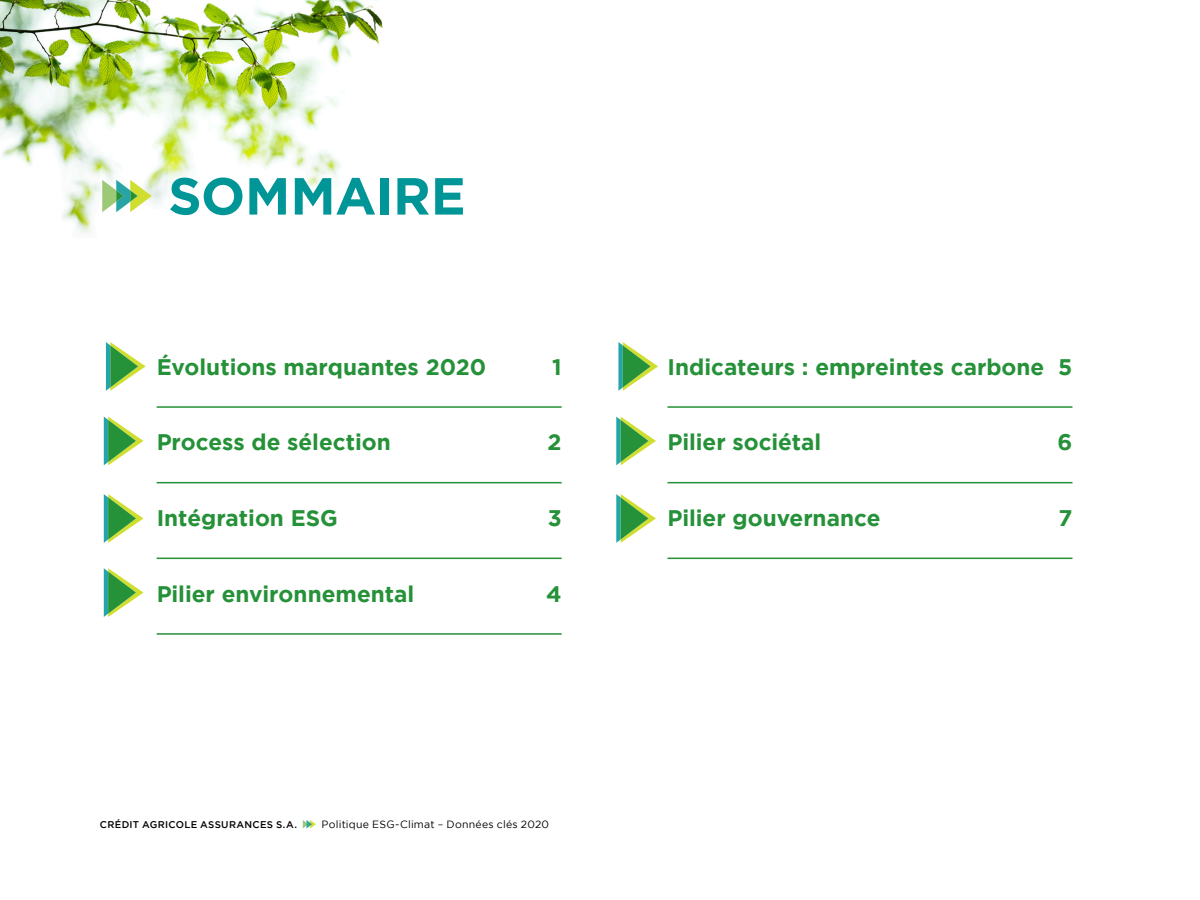
<style>
.page{position:relative;width:1200px;height:900px;background:#fff}
.page>*{position:absolute;margin:0;border:0;box-sizing:border-box;transform-origin:0 0}
.Som_Grand_titre_1{font:700 52.05px "Gotham";letter-spacing:-.005em;color:#009597}
.Som_Grand_titre_1-2{font:700 22.5px "Gotham";color:#259138}
.t1{font:10.5px "Gotham";letter-spacing:.02em;color:#000}
.t2{font:500 9.75px "Gotham";letter-spacing:.03em;color:#000}
</style>
<div class="page">
<hr style="left:157px;top:406px;width:405px;height:2px;background:#259138">
<hr style="left:157px;top:482px;width:405px;height:1px;background:#259138">
<hr style="left:157px;top:558px;width:405px;height:1px;background:#259138">
<hr style="left:157px;top:633px;width:405px;height:2px;background:#259138">
<hr style="left:667px;top:406px;width:405px;height:2px;background:#259138">
<hr style="left:667px;top:482px;width:405px;height:1px;background:#259138">
<hr style="left:667px;top:558px;width:405px;height:1px;background:#259138">
<svg style="left:104px;top:417px;width:40px;height:48px"></svg>
<svg style="left:616px;top:417px;width:40px;height:48px"></svg>
<svg style="left:104px;top:494px;width:40px;height:49px"></svg>
<svg style="left:616px;top:494px;width:40px;height:49px"></svg>
<svg style="left:104px;top:568px;width:40px;height:49px"></svg>
<svg style="left:106px;top:342px;width:40px;height:49px"></svg>
<svg style="left:618px;top:342px;width:40px;height:49px"></svg>
<img style="left:0;top:0;width:383px;height:234px">
<svg style="left:102px;top:180px;width:50px;height:32px"></svg>
<svg style="left:303px;top:820px;width:13px;height:8px"></svg>
<p class="Som_Grand_titre_1" style="left:168px;top:166px;width:299px">SOMMAIRE</p>
<p class="Som_Grand_titre_1-2" style="left:157px;top:354px;width:331px">Évolutions marquantes 2020</p>
<p class="Som_Grand_titre_1-2" style="left:552px;top:354px;width:11px">1</p>
<p class="Som_Grand_titre_1-2" style="left:157px;top:429px;width:236px">Process de sélection</p>
<p class="Som_Grand_titre_1-2" style="left:548px;top:429px;width:16px">2</p>
<p class="Som_Grand_titre_1-2" style="left:157px;top:505px;width:183px">Intégration ESG</p>
<p class="Som_Grand_titre_1-2" style="left:548px;top:505px;width:15px">3</p>
<p class="Som_Grand_titre_1-2" style="left:157px;top:581px;width:259px">Pilier environnemental</p>
<p class="Som_Grand_titre_1-2" style="left:546px;top:581px;width:17px">4</p>
<p class="t2" style="left:100px;top:819px;width:198px">CRÉDIT AGRICOLE ASSURANCES S.A.</p>
<p class="t1" style="left:322px;top:819px;width:229px">Politique ESG-Climat – Données clés 2020</p>
<p class="Som_Grand_titre_1-2" style="left:667px;top:354px;width:407px">Indicateurs : empreintes carbone 5</p>
<p class="Som_Grand_titre_1-2" style="left:667px;top:429px;width:155px">Pilier sociétal</p>
<p class="Som_Grand_titre_1-2" style="left:1058px;top:429px;width:16px">6</p>
<p class="Som_Grand_titre_1-2" style="left:667px;top:505px;width:215px">Pilier gouvernance</p>
<p class="Som_Grand_titre_1-2" style="left:1059px;top:505px;width:15px">7</p>
</div>
